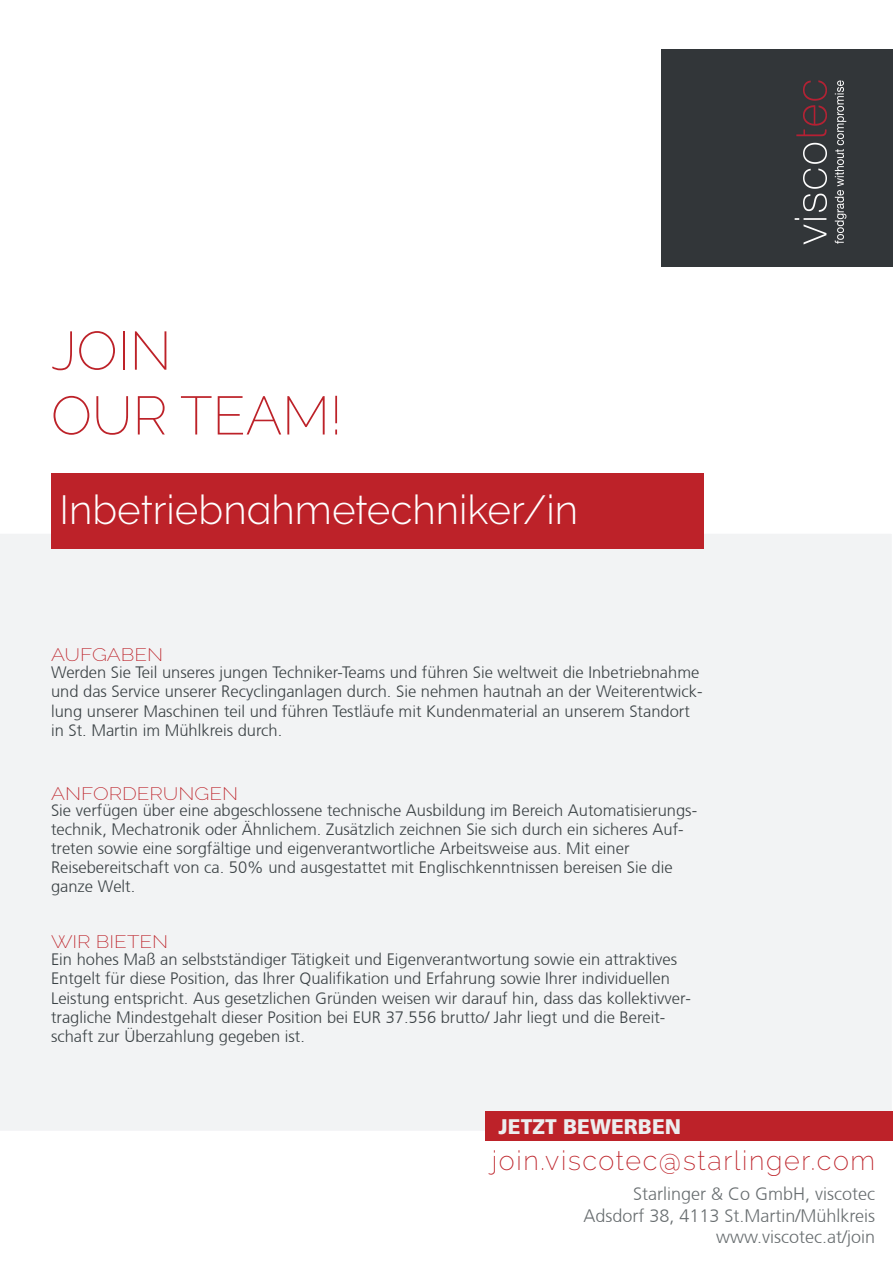
<style>
.page{position:relative;width:893px;height:1263px;background:#fff}
.page>*{position:absolute;margin:0;border:0;box-sizing:border-box;transform-origin:0 0}
.t1{font:200 54px/64.8px "Raleway";color:#bd2229}
.t2{font:300 40.5px "Raleway";color:#fff}
.t3{font:200 27px "Raleway";letter-spacing:.06em;color:#bd2229}
.t4{font:900 21px "Frutiger LT";color:#ecedef}
.t5{font:300 18px/21.6px "Frutiger CE";color:#3b4245;text-align:right}
.t6{font:200 18px "Raleway";color:#bd2229;scale:1.15 1}
.t7{font:300 16.5px/18.9px "Frutiger CE";color:#3b4245}
</style>
<div class="page">
<div style="left:0;top:534px;width:892px;height:598px;background:#f2f3f4"></div>
<div style="left:486px;top:1111px;width:407px;height:29px;background:#bd2229"></div>
<div style="left:661px;top:50px;width:232px;height:216px;background:#323639"></div>
<div style="left:51px;top:474px;width:653px;height:75px;background:#bd2229"></div>
<h1 class="t1" style="left:51px;top:318px;width:293px">JOIN<br>OUR TEAM!</h1>
<h2 class="t2" style="left:60px;top:486px;width:520px">Inbetriebnahmetechniker/in</h2>
<p class="t6" style="left:51px;top:644px;width:99px">AUFGABEN</p>
<p class="t7" style="left:51px;top:663px;width:653px">Werden Sie Teil unseres jungen Techniker-Teams und führen Sie weltweit die Inbetriebnahme und das Service unserer Recyclinganlagen durch. Sie nehmen hautnah an der Weiterentwick&shy;lung unserer Maschinen teil und führen Testläufe mit Kundenmaterial an unserem Standort in St. Martin im Mühlkreis durch.</p>
<p class="t6" style="left:51px;top:783px;width:164px">ANFORDERUNGEN</p>
<p class="t7" style="left:51px;top:801px;width:648px">Sie verfügen über eine abgeschlossene technische Aus bildung im Bereich Automatisierungs&shy;technik, Mechatro nik oder Ähnlichem. Zusätzlich zeichnen Sie sich durch ein sicheres Auf&shy;treten sowie eine sorgfältige und eigenverant wortliche Arbeitsweise aus. Mit einer Reisebereitschaft von ca. 50% und ausgestattet mit Englischkennt nissen bereisen Sie die ganze Welt.</p>
<p class="t6" style="left:51px;top:931px;width:103px">WIR BIETEN</p>
<p class="t7" style="left:51px;top:949px;width:641px;line-height:19.4px">Ein hohes Maß an selbstständiger Tätigkeit und Eigenverantwortung sowie ein attraktives Entgelt für diese Position, das Ihrer Qualifikation und Erfahrung sowie Ihrer individuellen Leistung entspricht. Aus gesetzlichen Gründen weisen wir darauf hin, dass das kollektivver&shy;tragliche Mindestgehalt dieser Position bei EUR 37.556 brutto/ Jahr liegt und die Bereit&shy;schaft zur Überzahlung gegeben ist.</p>
<p class="t4" style="left:498px;top:1114px;width:184px">JETZT BEWERBEN</p>
<h3 class="t3" style="left:492px;top:1145px;width:385px">join.viscotec@starlinger.com</h3>
<p class="t5" style="left:583px;top:1183px;width:293px">Starlinger &amp; Co GmbH, viscotec<br>Adsdorf 38, 4113 St.Martin/Mühlkreis www.viscotec.at/join</p>
</div>
